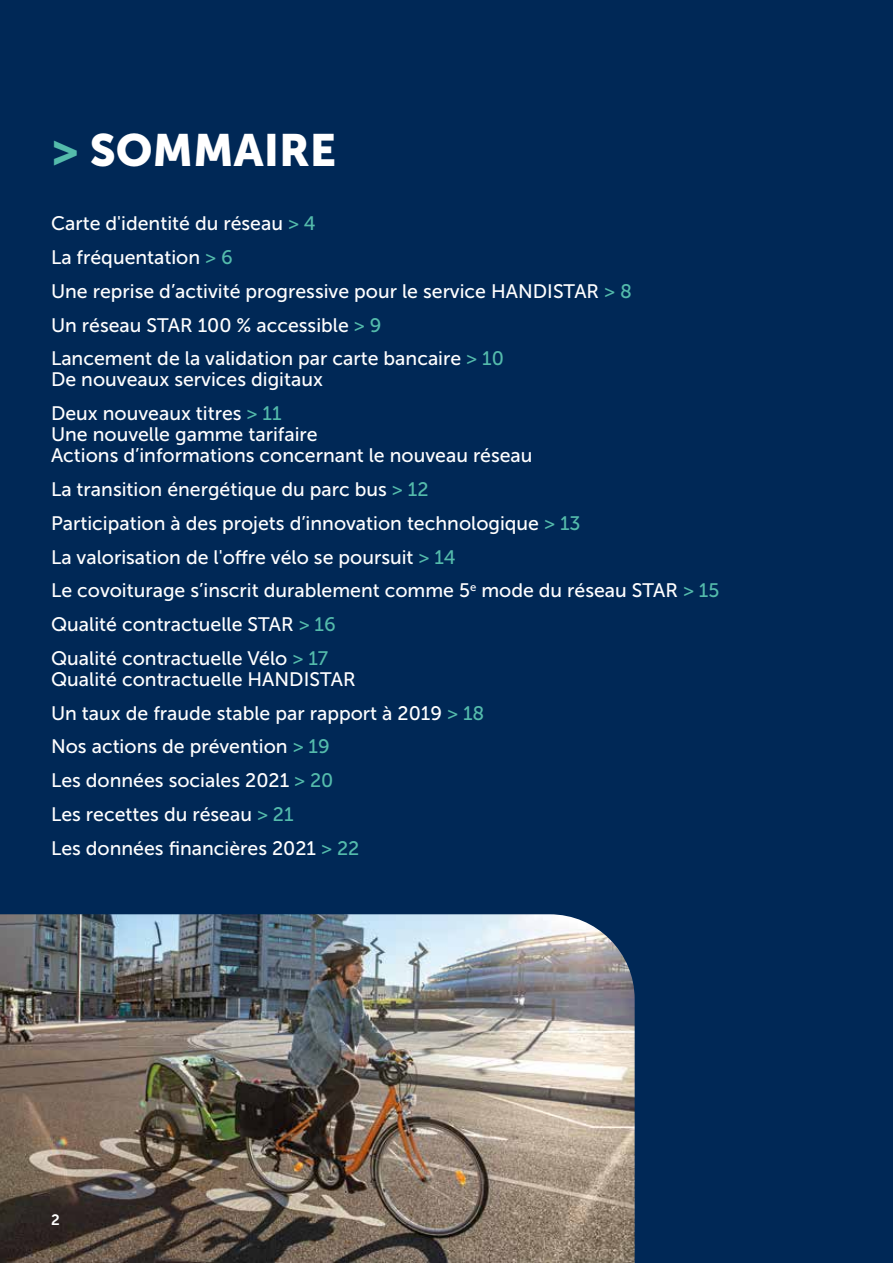
<style>
.page{position:relative;width:893px;height:1263px;background:#002856}
.page>*{position:absolute;margin:0;border:0;box-sizing:border-box;transform-origin:0 0}
.t1{font:45px "Museo Sans 900";color:#fff}
.t2{font:19.5px/33.8px "Museo Sans 500";color:#fff}
.t3{font:15px "Museo Sans 700";color:#fff}
.s1{color:#54bbab}
</style>
<div class="page">
<img style="left:0;top:914px;width:635px;height:349px">
<h1 class="t1" style="left:51px;top:124px;width:287px"><span class="s1">&gt;</span> SOMMAIRE</h1>
<p class="t2" style="left:51px;top:207px;width:582px">Carte d'identité du réseau <span class="s1">&gt; 4<br></span>La fréquentation <span class="s1">&gt; 6<br></span>Une reprise d’activité progressive pour le service HANDISTAR <span class="s1">&gt; 8<br></span>Un réseau STAR 100 % accessible <span class="s1">&gt; 9<br></span>Lancement de la validation par carte bancaire <span class="s1">&gt; 10</span></p>
<p class="t2" style="left:51px;top:363px;width:273px">De nouveaux services digitaux<br>Deux nouveaux titres <span class="s1">&gt; 11</span></p>
<p class="t2" style="left:51px;top:424px;width:483px;line-height:21px">Une nouvelle gamme tarifaire<br>Actions d’informations concernant le nouveau réseau</p>
<p class="t2" style="left:51px;top:472px;width:670px">La transition énergétique du parc bus <span class="s1">&gt; 12<br></span>Participation à des projets d’innovation technologique <span class="s1">&gt; 13<br></span>La valorisation de l'offre vélo se poursuit <span class="s1">&gt; 14<br></span>Le covoiturage s’inscrit durablement comme 5<sup>e</sup> mode du réseau STAR <span class="s1">&gt; 15<br></span>Qualité contractuelle STAR <span class="s1">&gt; 16<br></span>Qualité contractuelle Vélo <span class="s1">&gt; 17</span></p>
<p class="t2" style="left:51px;top:662px;width:435px">Qualité contractuelle HANDISTAR<br>Un taux de fraude stable par rapport à 2019 <span class="s1">&gt; 18<br></span>Nos actions de prévention <span class="s1">&gt; 19<br></span>Les données sociales 2021 <span class="s1">&gt; 20<br></span>Les recettes du réseau <span class="s1">&gt; 21<br></span>Les données financières 2021 <span class="s1">&gt; 22</span></p>
<p class="t3" style="left:51px;top:1211px;width:10px">2</p>
</div>
